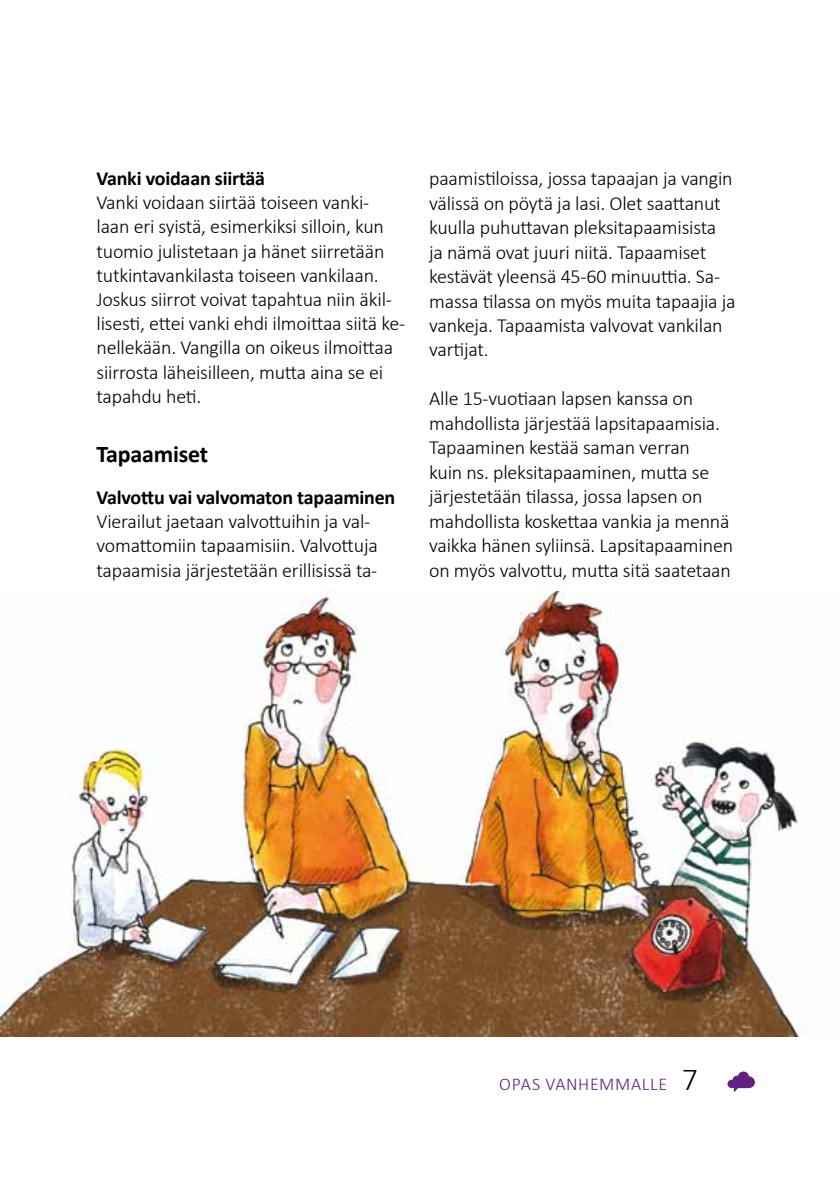
<style>
.page{position:relative;width:840px;height:1191px;background:#fff}
.page>*{position:absolute;margin:0;border:0;box-sizing:border-box;transform-origin:0 0}
.t1{font:700 24px "Calibri";letter-spacing:-.01em;color:#000}
.t2{font:300 20px/24.4px "Calibri";letter-spacing:-.01em;color:#000}
.t3{font:700 20px "Calibri";letter-spacing:-.01em;color:#000}
.t4{font:300 18px "Calibri";letter-spacing:.03em;color:#622181}
.s1{font-size:32px;color:#000}
</style>
<div class="page">
<img style="left:1px;top:592px;width:804px;height:444px">
<svg style="left:727px;top:1071px;width:27px;height:20px"></svg>
<p class="t3" style="left:96px;top:166px;width:170px">Vanki voidaan siirtää</p>
<p class="t2" style="left:96px;top:190px;width:310px">Vanki voidaan siirtää toiseen vanki&shy;laan eri syistä, esimerkiksi silloin, kun tuomio julistetaan ja hänet siirretään tutkintavankilasta toiseen vankilaan.<br>Joskus siirrot voivat tapahtua niin äkil&shy;lisesti, ettei vanki ehdi ilmoittaa siitä ke&shy;nellekään. Vangilla on oikeus ilmoittaa siirrosta läheisilleen, mutta aina se ei tapahdu heti.</p>
<p class="t1" style="left:96px;top:438px;width:113px">Tapaamiset</p>
<p class="t3" style="left:96px;top:484px;width:300px">Valvottu vai valvomaton tapaaminen</p>
<p class="t2" style="left:96px;top:508px;width:283px">Vierailut jaetaan valvottuihin ja val&shy;vomattomiin tapaamisiin. Valvottuja tapaamisia järjestetään erillisissä ta-</p>
<p class="t2" style="left:429px;top:165px;width:308px">paamistiloissa, jossa tapaajan ja vangin välissä on pöytä ja lasi. Olet saattanut kuulla puhuttavan pleksitapaamisista<br>ja nämä ovat juuri niitä. Tapaamiset kestävät yleensä 45-60 minuuttia. Sa&shy;massa tilassa on myös muita tapaajia ja vankeja. Tapaamista valvovat vankilan vartijat.</p>
<p class="t2" style="left:429px;top:385px;width:305px">Alle 15-vuotiaan lapsen kanssa on mahdollista järjestää lapsitapaamisia.<br>Tapaaminen kestää saman verran<br>kuin ns. pleksitapaaminen, mutta se järjestetään tilassa, jossa lapsen on mahdollista koskettaa vankia ja mennä vaikka hänen syliinsä. Lapsitapaaminen on myös valvottu, mutta sitä saatetaan</p>
<p class="t4" style="left:499px;top:1073px;width:200px">opas vanhemmalle <span class="s1">7</span></p>
</div>
